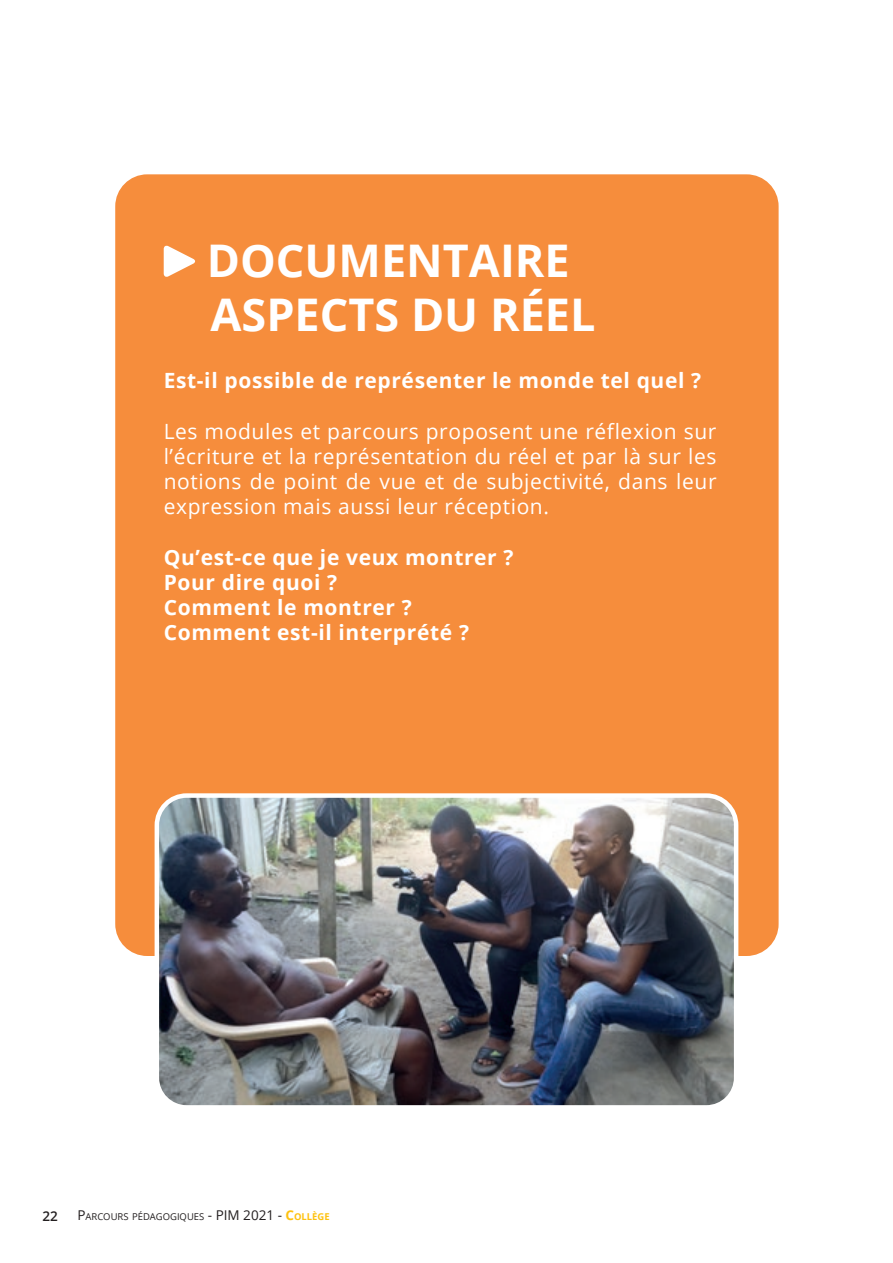
<style>
.page{position:relative;width:893px;height:1263px;background:#fff}
.page>*{position:absolute;margin:0;border:0;box-sizing:border-box;transform-origin:0 0}
.t1{font:700 45px/54px "Open Sans";color:#fff}
.t2{font:21px/25.2px "Open Sans";letter-spacing:.03em;color:#fff;text-align:justify}
.t3{font:700 21px/25.2px "Open Sans";letter-spacing:.03em;color:#fff}
.t4{font:600 13.5px "Open Sans";color:#231f20}
.t5{font:9.45px "Open Sans";color:#231f20}
.s1{font-size:13.5px}
.s2{font-weight:700;font-size:13.5px;color:#fec210}
.s3{font-weight:700;color:#fec210}
</style>
<div class="page">
<div style="left:117px;top:177px;width:659px;height:777px;background:#f68d3c;border-radius:30px"></div>
<div style="left:115px;top:174px;width:664px;height:782px;border:4px solid #f68d3c;border-radius:30px"></div>
<svg style="left:164px;top:245px;width:32px;height:32px"></svg>
<img style="left:160px;top:798px;width:573px;height:307px">
<div style="left:155px;top:793px;width:583px;height:317px;border:4px solid #fff;border-radius:30px"></div>
<h1 class="t1" style="left:207px;top:232px;width:390px">DOCUMENTAIRE<br>ASPECTS DU RÉEL</h1>
<p class="t3" style="left:164px;top:368px;width:539px">Est-il possible de représenter le monde tel quel ?</p>
<p class="t2" style="left:164px;top:418px;width:554px">Les modules et parcours proposent une réflexion sur l’écriture et la représentation du réel et par là sur les notions de point de vue et de subjectivité, dans leur expression mais aussi leur réception.</p>
<p class="t3" style="left:164px;top:544px;width:351px">Qu’est-ce que je veux montrer ?<br>Pour dire quoi ?<br>Comment le montrer ?<br>Comment est-il interprété ?</p>
<p class="t4" style="left:43px;top:1207px;width:17px">22</p>
<p class="t5" style="left:77px;top:1210px;width:254px"><span class="s1">P</span>ARCOURS PÉDAGOGIQUES <span class="s1">- PI M 2021 -</span> <span class="s2">C</span><span class="s3">ollège</span></p>
</div>
